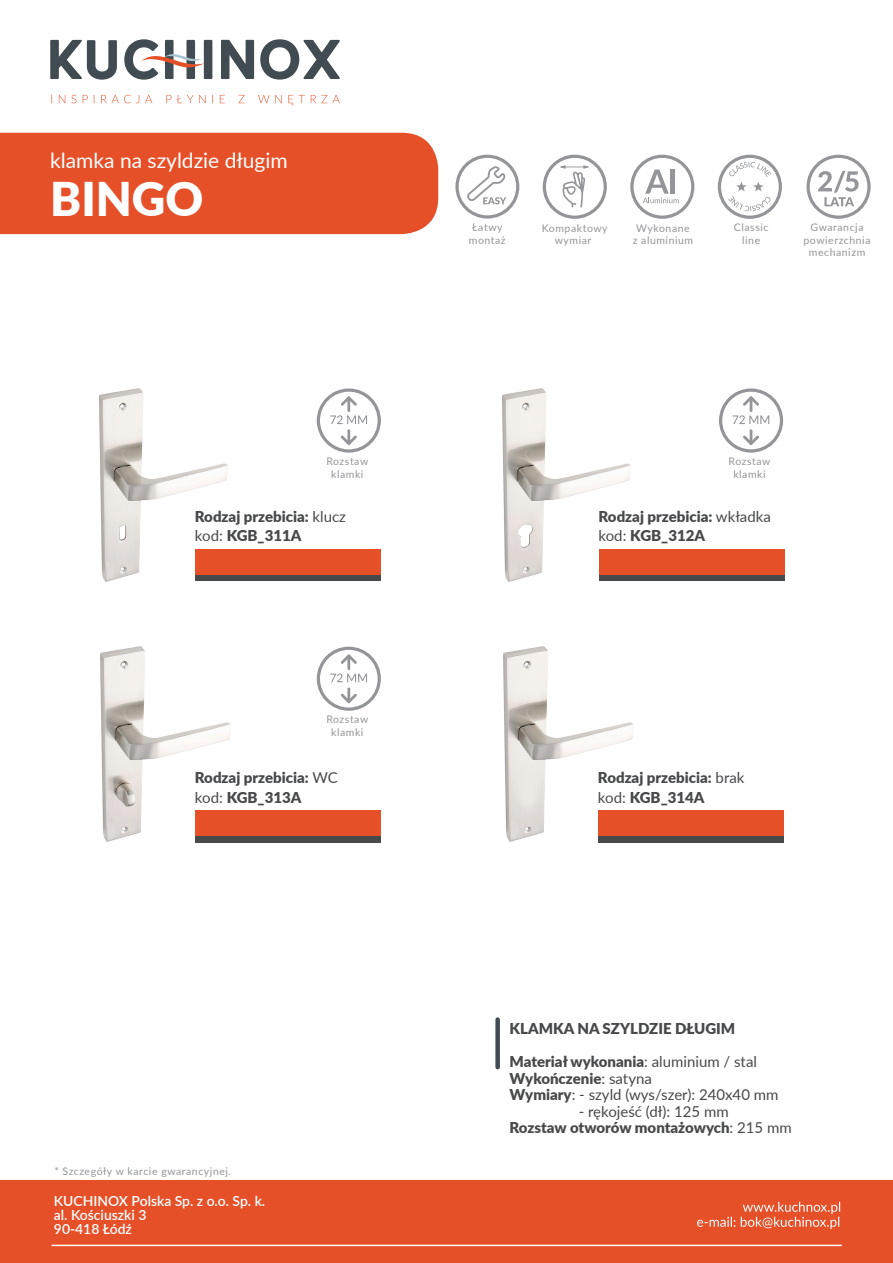
<style>
.page{position:relative;width:893px;height:1263px;background:#fff}
.page>*{position:absolute;margin:0;border:0;box-sizing:border-box;transform-origin:0 0}
.t1{font:900 46.5px "Lato";color:#fff}
.t2{font:21px "Lato";color:#fff}
.t3{font:900 15px/19.5px "Lato";color:#47494a}
.t4{font:15px/16.5px "Lato";color:#47494a}
.t5{font:600 13.95px/14px "Lato";color:#fff}
.t6{font:10.5px/12.6px "Lato";letter-spacing:.055em;color:#939598;text-align:center}
.s1{font-weight:400}
.s2{font-weight:900}
</style>
<div class="page">
<div style="left:0;top:133px;width:438px;height:101px;background:#e65029"></div>
<div style="left:195px;top:574px;width:186px;height:7px;background:#47494a"></div>
<div style="left:195px;top:549px;width:186px;height:25px;background:#e65029"></div>
<div style="left:599px;top:574px;width:185px;height:7px;background:#47494a"></div>
<div style="left:599px;top:549px;width:185px;height:25px;background:#e65029"></div>
<div style="left:195px;top:836px;width:186px;height:6px;background:#47494a"></div>
<div style="left:195px;top:811px;width:186px;height:25px;background:#e65029"></div>
<svg style="left:50px;top:39px;width:290px;height:41px"></svg>
<svg style="left:51px;top:95px;width:289px;height:10px"></svg>
<img style="left:99px;top:388px;width:138px;height:194px">
<div style="left:495px;top:1019px;width:5px;height:48px;background:#404c52"></div>
<img style="left:502px;top:388px;width:138px;height:194px">
<img style="left:100px;top:647px;width:139px;height:195px">
<div style="left:598px;top:836px;width:186px;height:6px;background:#47494a"></div>
<div style="left:598px;top:811px;width:186px;height:25px;background:#e65029"></div>
<img style="left:503px;top:647px;width:139px;height:195px">
<div style="left:0;top:1180px;width:893px;height:83px;background:#e65029"></div>
<svg style="left:697px;top:1202px;width:143px;height:27px"></svg>
<hr style="left:52px;top:1244px;width:790px;height:2px;background:#fff">
<svg style="left:543px;top:155px;width:64px;height:64px"></svg>
<svg style="left:806px;top:155px;width:65px;height:64px"></svg>
<svg style="left:630px;top:155px;width:64px;height:64px"></svg>
<svg style="left:718px;top:155px;width:64px;height:64px"></svg>
<svg style="left:317px;top:388px;width:64px;height:65px"></svg>
<svg style="left:719px;top:388px;width:64px;height:65px"></svg>
<svg style="left:455px;top:155px;width:64px;height:64px"></svg>
<svg style="left:317px;top:647px;width:64px;height:64px"></svg>
<h2 class="t2" style="left:50px;top:146px;width:239px">klamka na szyldzie długim</h2>
<h1 class="t1" style="left:50px;top:164px;width:155px">BINGO</h1>
<p class="t6" style="left:469px;top:221px;width:38px">Łatwy montaż</p>
<p class="t6" style="left:633px;top:221px;width:62px">Wykonane z aluminium</p>
<p class="t6" style="left:734px;top:221px;width:36px">Classic line</p>
<p class="t6" style="left:542px;top:221px;width:67px">Kompaktowy wymiar</p>
<p class="t6" style="left:803px;top:221px;width:69px">Gwarancja powierzchnia mechanizm</p>
<p class="t6" style="left:326px;top:454px;width:43px">Rozstaw klamki</p>
<p class="t6" style="left:729px;top:454px;width:43px">Rozstaw klamki</p>
<h3 class="t3" style="left:195px;top:506px;width:153px">Rodzaj przebicia: <span class="s1">klucz kod:</span> KGB_311A</h3>
<h3 class="t3" style="left:599px;top:506px;width:174px">Rodzaj przebicia: <span class="s1">wkładka kod:</span> KGB_312A</h3>
<p class="t6" style="left:326px;top:712px;width:43px">Rozstaw klamki</p>
<h3 class="t3" style="left:195px;top:767px;width:144px">Rodzaj przebicia: <span class="s1">WC kod:</span> KGB_313A</h3>
<p class="t6" style="left:54px;top:1164px;width:178px">* Szczegóły w karcie gwarancyjnej.</p>
<h3 class="t5" style="left:54px;top:1193px;width:213px">KUCHINOX Polska Sp. z o.o. Sp. k. al. Kościuszki 3<br>90-418 Łódź</h3>
<h3 class="t3" style="left:598px;top:767px;width:148px">Rodzaj przebicia: <span class="s1">brak kod:</span> KGB_314A</h3>
<h3 class="t3" style="left:510px;top:1018px;width:227px">KLAMKA NA SZYLDZIE DŁUGIM</h3>
<h3 class="t4" style="left:510px;top:1053px;width:270px"><span class="s2">Materiał wykonania</span>: aluminium / stal<br><span class="s2">Wykończenie</span>: satyna<br><span class="s2">Wymiary</span>: - szyld (wys/szer): 240x40 mm</h3>
<h3 class="t4" style="left:510px;top:1102px;width:284px;text-align:center">- rękojeść (dł): 125 mm<br><span class="s2">Rozstaw otworów montażowych</span>: 215 mm</h3>
</div>
